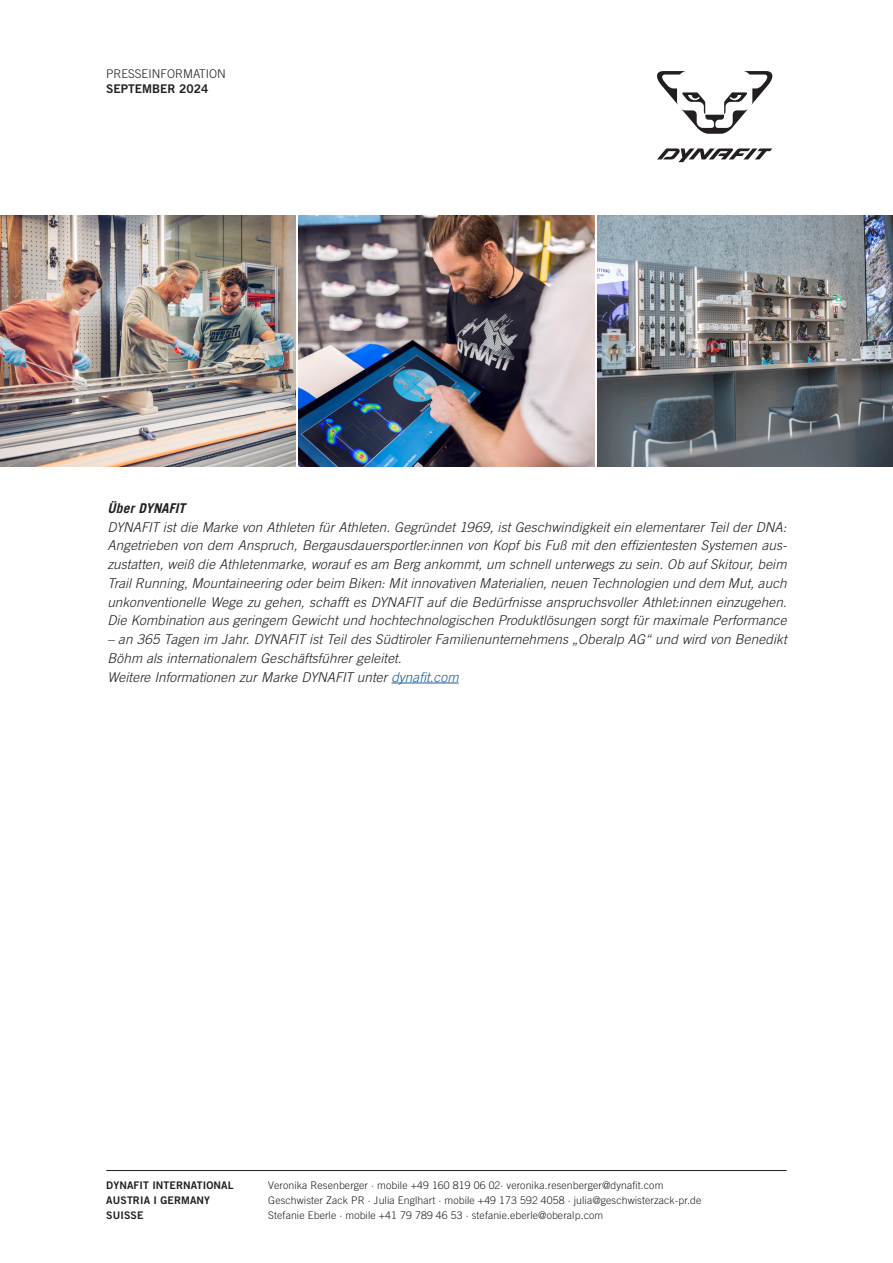
<style>
.page{position:relative;width:893px;height:1263px;background:#fff}
.page>*{position:absolute;margin:0;border:0;box-sizing:border-box;transform-origin:0 0}
.t1{font:italic 300 13.5px/18.8px "Trade Gothic LT Std";letter-spacing:.01em;color:#231f20;text-align:justify}
.t2{font:italic 700 13.5px "Trade Gothic LT Std";color:#231f20}
.t3{font:300 12px "Trade Gothic LT Std";color:#231f20}
.t4{font:12px "Trade Gothic LT Std Bd 2";color:#231f20}
.t5{font:300 10.5px "Trade Gothic LT Std";letter-spacing:.01em;color:#231f20}
.t6{font:10.5px "Trade Gothic LT Std Bd 2";letter-spacing:.01em;color:#231f20}
.s1{color:#175d9e}
</style>
<div class="page">
<svg style="left:657px;top:71px;width:116px;height:91px"></svg>
<hr style="left:106px;top:1170px;width:681px;height:1px;background:#231f20">
<hr style="left:391px;top:683px;width:68px;height:1px;background:#175d9e">
<img style="left:0;top:216px;width:296px;height:251px">
<img style="left:299px;top:216px;width:295px;height:251px">
<img style="left:597px;top:216px;width:296px;height:251px">
<p class="t3" style="left:106px;top:66px;width:121px">PRESSEINFORMATION</p>
<p class="t4" style="left:106px;top:81px;width:104px">SEPTEMBER 2024</p>
<p class="t2" style="left:107px;top:500px;width:79px">Über DYNAFIT</p>
<p class="t1" style="left:107px;top:518px;width:681px">DYNAFIT ist die Marke von Athleten für Athleten. Gegründet 1969, ist Geschwindigkeit ein elementarer Teil der DNA:<br>Angetrieben von dem Anspruch, Bergausdauersportler:innen von Kopf bis Fuß mit den effizientesten Systemen aus&shy;zustatten, weiß die Athletenmarke, worauf es am Berg ankommt, um schnell unterwegs zu sein. Ob auf Skitour, beim Trail Running, Mountaineering oder beim Biken: Mit innovativen Materialien, neuen Technologien und dem Mut, auch unkonventionelle Wege zu gehen, schafft es DYNAFIT auf die Bedürfnisse anspruchsvoller Athlet:innen einzugehen.<br>Die Kombination aus geringem Gewicht und hochtechnologischen Produktlösungen sorgt für maximale Performance</p>
<p class="t1" style="left:107px;top:630px;width:681px">– an 365 Tagen im Jahr. DYNAFIT ist Teil des Südtiroler Familienunternehmens „Oberalp AG“ und wird von Benedikt<br>Böhm als internationalem Geschäftsführer geleitet.</p>
<p class="t1" style="left:107px;top:668px;width:353px">Weitere Informationen zur Marke DYNAFIT unter <span class="s1">dynafit.com</span></p>
<p class="t6" style="left:106px;top:1179px;width:129px">DYNAFIT INTERNATIONAL</p>
<p class="t5" style="left:268px;top:1179px;width:397px">Veronika Resenberger · mobile +49 160 819 06 02· veronika.resenberger@dynafit.com</p>
<p class="t6" style="left:106px;top:1194px;width:105px">AUSTRIA I GERMANY</p>
<p class="t5" style="left:268px;top:1194px;width:435px">Geschwister Zack PR · Julia Englhart · mobile +49 173 592 4058 · julia@geschwisterzack-pr.de</p>
<p class="t6" style="left:106px;top:1209px;width:39px">SUISSE</p>
<p class="t5" style="left:268px;top:1209px;width:336px">Stefanie Eberle · mobile +41 79 789 46 53 · stefanie.eberle@oberalp.com</p>
</div>
